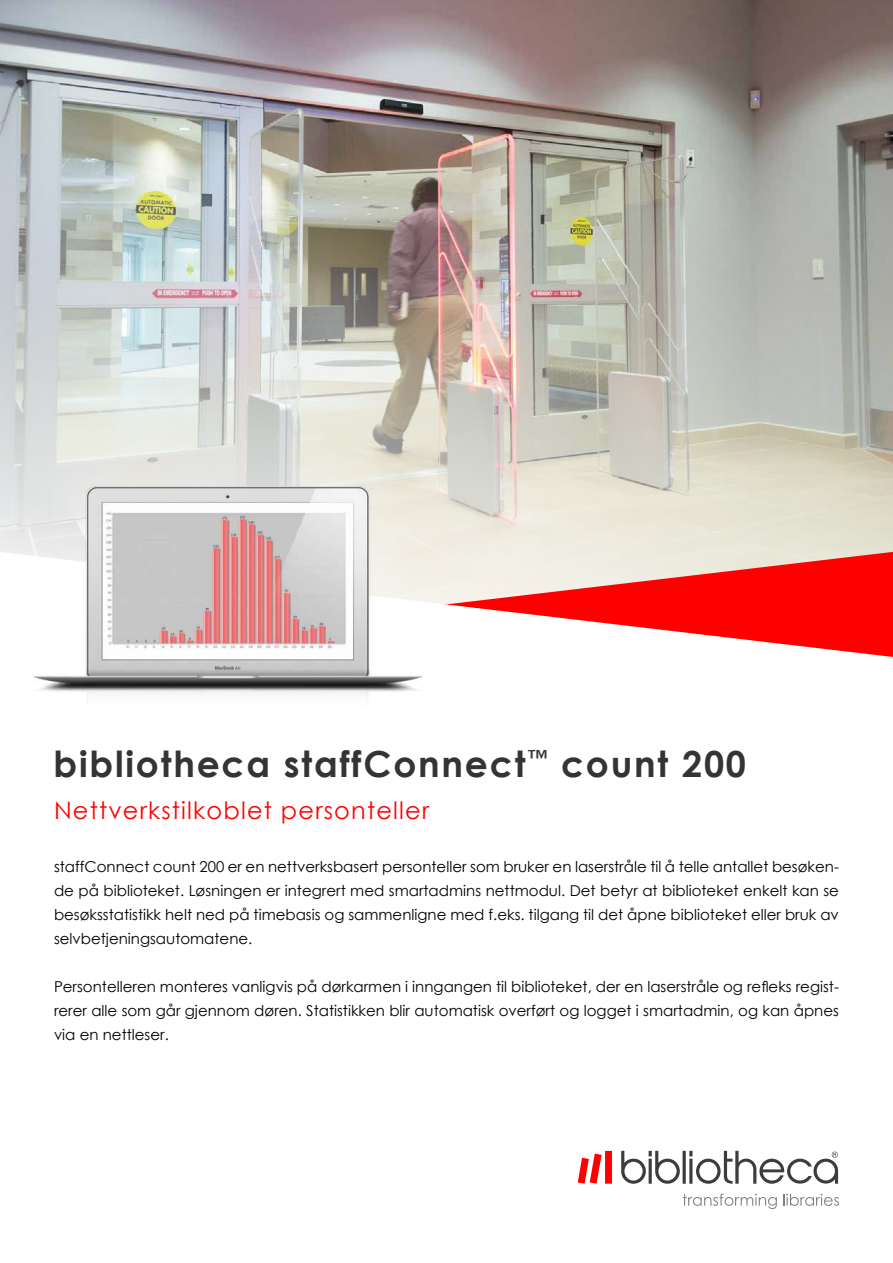
<style>
.page{position:relative;width:893px;height:1263px;background:#fff}
.page>*{position:absolute;margin:0;border:0;box-sizing:border-box;transform-origin:0 0}
.t1{font:700 36px "Century Gothic";letter-spacing:.05em;color:#343434}
.t2{font:24px "Century Gothic";letter-spacing:.05em;color:#f00}
.t3{font:15px/24px "Century Gothic";color:#000;text-align:justify}
</style>
<div class="page">
<img style="left:0;top:0;width:893px;height:552px">
<svg style="left:455px;top:552px;width:438px;height:646px"></svg>
<svg style="left:683px;top:1194px;width:94px;height:15px"></svg>
<svg style="left:783px;top:1194px;width:56px;height:12px"></svg>
<svg style="left:621px;top:1151px;width:59px;height:33px"></svg>
<hr style="left:683px;top:1151px;width:3px;height:33px;background:#3c3c3b">
<svg style="left:689px;top:1151px;width:149px;height:33px"></svg>
<svg style="left:578px;top:1151px;width:34px;height:33px"></svg>
<img style="left:0;top:455px;width:455px;height:244px">
<h1 class="t1" style="left:53px;top:737px;width:694px">bibliotheca staffConnect<sup>™</sup> count 200</h1>
<h2 class="t2" style="left:54px;top:794px;width:377px">Nettverkstilkoblet personteller</h2>
<p class="t3" style="left:54px;top:854px;width:786px">staffConnect count 200 er en nettverksbasert personteller som bruker en laserstråle til å telle antallet besøken&shy;de på biblioteket. Løsningen er integrert med smartadmins nettmodul. Det betyr at biblioteket enkelt kan se besøksstatistikk helt ned på timebasis og sammenligne med f.eks. tilgang til det åpne biblioteket eller bruk av selvbetjeningsautomatene.</p>
<p class="t3" style="left:54px;top:974px;width:786px">Persontelleren monteres vanligvis på dørkarmen i inngangen til biblioteket, der en laserstråle og refleks regist&shy;rerer alle som går gjennom døren. Statistikken blir automatisk overført og logget i smartadmin, og kan åpnes via en nettleser.</p>
</div>
